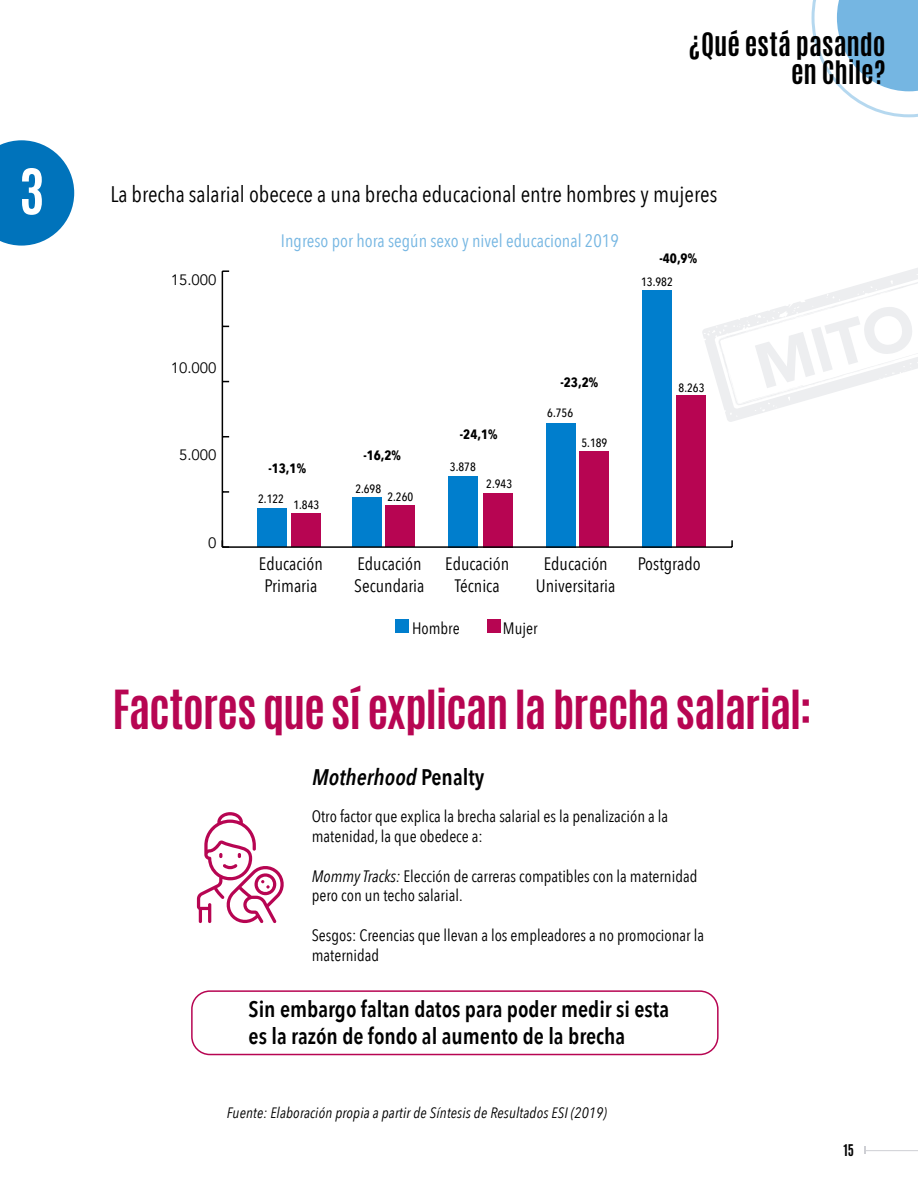
<style>
.page{position:relative;width:918px;height:1188px;background:#fff}
.page>*{position:absolute;margin:0;border:0;box-sizing:border-box;transform-origin:0 0}
.t1{font:700 53.25px "Antonio";color:#fff}
.t2{font:700 45px "Antonio";letter-spacing:-.03em;color:#b70552}
.t3{font:700 27px/28.5px "Antonio";letter-spacing:-.005em;color:#000;text-align:right}
.t4{font:600 22.5px/27px "Avenir Next Condensed";color:#000}
.t5{font:22.5px "Avenir Next Condensed";color:#000}
.t6{font:italic 600 22.5px "Avenir Next Condensed";color:#000}
.t7{font:18px/21.6px "Avenir Next Condensed";color:#000;text-align:center}
.t8{font:18px "Avenir Next Condensed";color:#75b6e2}
.t9{font:16.5px/19.8px "Avenir Next Condensed";color:#000}
.t10{font:italic 15px "Avenir Next Condensed";letter-spacing:.01em;color:#000}
.t11{font:15px "Avenir";color:#000}
.t12{font:700 13.5px "Avenir Next Condensed";color:#000}
.t13{font:700 13.5px "Antonio";color:#000}
.t14{font:500 12px "Avenir Next Condensed";color:#000}
.s1{font-style:normal}
.s2{font-style:italic}
</style>
<div class="page">
<svg style="left:812px;top:0;width:106px;height:117px"></svg>
<svg style="left:0;top:140px;width:74px;height:106px"></svg>
<div style="left:677px;top:395px;width:29px;height:152px;background:#b70552"></div>
<div style="left:643px;top:290px;width:29px;height:257px;background:#007ecd"></div>
<div style="left:579px;top:451px;width:30px;height:96px;background:#b70552"></div>
<div style="left:546px;top:423px;width:30px;height:124px;background:#007ecd"></div>
<div style="left:483px;top:493px;width:30px;height:54px;background:#b70552"></div>
<div style="left:448px;top:476px;width:30px;height:71px;background:#007ecd"></div>
<div style="left:385px;top:506px;width:30px;height:41px;background:#b70552"></div>
<div style="left:353px;top:498px;width:29px;height:49px;background:#007ecd"></div>
<div style="left:291px;top:513px;width:30px;height:34px;background:#b70552"></div>
<div style="left:257px;top:508px;width:29px;height:39px;background:#007ecd"></div>
<hr style="left:222px;top:546px;width:510px;height:2px;background:#000">
<svg style="left:731px;top:540px;width:2px;height:7px"></svg>
<hr style="left:222px;top:271px;width:1px;height:276px;background:#000">
<svg style="left:222px;top:540px;width:7px;height:8px"></svg>
<svg style="left:223px;top:491px;width:6px;height:2px"></svg>
<svg style="left:222px;top:270px;width:7px;height:2px"></svg>
<div style="left:487px;top:619px;width:14px;height:14px;background:#b70552"></div>
<div style="left:395px;top:619px;width:14px;height:14px;background:#007ecd"></div>
<svg style="left:702px;top:268px;width:216px;height:154px"></svg>
<svg style="left:197px;top:812px;width:87px;height:111px"></svg>
<div style="left:191px;top:990px;width:528px;height:65px;border:2px solid #b70552;border-radius:18px"></div>
<hr style="left:865px;top:1150px;width:53px;height:1px;background:#cecfd4">
<svg style="left:864px;top:1147px;width:2px;height:7px"></svg>
<h1 class="t1" style="left:19px;top:151px;width:27px">3</h1>
<h3 class="t3" style="left:688px;top:30px;width:199px">¿Qué está pasando en Chile?</h3>
<h3 class="t5" style="left:110px;top:175px;width:608px">La brecha salarial obecece a una brecha educacional entre hombres y mujeres</h3>
<p class="t11" style="left:171px;top:271px;width:47px">15.000</p>
<p class="t11" style="left:171px;top:359px;width:47px">10.000</p>
<p class="t11" style="left:179px;top:446px;width:39px">5.000</p>
<p class="t11" style="left:208px;top:534px;width:10px">0</p>
<p class="t8" style="left:281px;top:226px;width:339px">Ingreso por hora según sexo y nivel educacional 2019</p>
<p class="t12" style="left:659px;top:250px;width:39px">-40,9%</p>
<p class="t14" style="left:641px;top:274px;width:33px">13.982</p>
<p class="t12" style="left:268px;top:460px;width:39px">-13,1%</p>
<p class="t14" style="left:258px;top:492px;width:27px">2.122</p>
<p class="t14" style="left:293px;top:498px;width:27px">1.843</p>
<p class="t12" style="left:363px;top:447px;width:39px">-16,2%</p>
<p class="t14" style="left:355px;top:482px;width:27px">2.698</p>
<p class="t14" style="left:387px;top:489px;width:27px">2.260</p>
<p class="t12" style="left:460px;top:426px;width:39px">-24,1%</p>
<p class="t14" style="left:450px;top:459px;width:27px">3.878</p>
<p class="t14" style="left:486px;top:477px;width:27px">2.943</p>
<p class="t12" style="left:561px;top:374px;width:39px">-23,2%</p>
<p class="t14" style="left:547px;top:406px;width:27px">6.756</p>
<p class="t14" style="left:582px;top:436px;width:27px">5.189</p>
<p class="t14" style="left:679px;top:380px;width:27px">8.263</p>
<p class="t7" style="left:259px;top:552px;width:66px">Educación<br>Primaria</p>
<p class="t7" style="left:354px;top:552px;width:72px;text-align:left">Educación<br>Secundaria</p>
<p class="t7" style="left:445px;top:552px;width:66px">Educación<br>Técnica</p>
<p class="t7" style="left:536px;top:552px;width:81px">Educación<br>Universitaria</p>
<p class="t7" style="left:638px;top:552px;width:64px">Postgrado</p>
<p class="t9" style="left:412px;top:617px;width:49px">Hombre</p>
<p class="t9" style="left:503px;top:617px;width:36px">Mujer</p>
<h2 class="t2" style="left:113px;top:676px;width:701px">Factores que sí explican la brecha salarial:</h2>
<h3 class="t6" style="left:312px;top:764px;width:174px">Motherhood <span class="s1">Penalty</span></h3>
<p class="t9" style="left:312px;top:806px;width:358px">Otro factor que explica la brecha salarial es la penalización a la matenidad, la que obedece a:</p>
<p class="t9" style="left:312px;top:865px;width:387px"><span class="s2">Mommy Tracks:</span> Elección de carreras compatibles con la maternidad pero con un techo salarial.</p>
<p class="t9" style="left:312px;top:924px;width:394px">Sesgos: Creencias que llevan a los empleadores a no promocionar la maternidad</p>
<h3 class="t4" style="left:249px;top:995px;width:422px">Sin embargo faltan datos para poder medir si esta es la razón de fondo al aumento de la brecha</h3>
<p class="t10" style="left:227px;top:1104px;width:381px">Fuente: Elaboración propia a partir de Síntesis de Resultados ESI (2019)</p>
<p class="t13" style="left:843px;top:1140px;width:12px">15</p>
</div>
